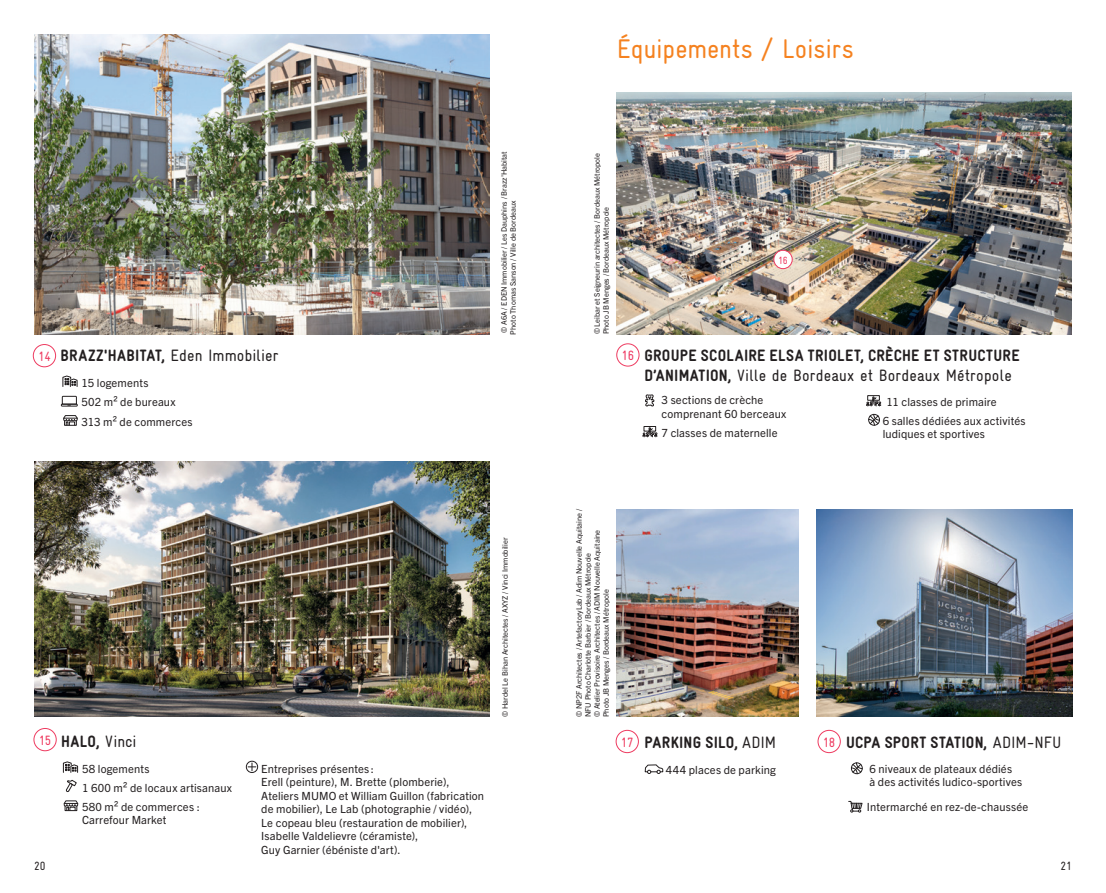
<style>
.page{position:relative;width:1106px;height:893px;background:#fff}
.page>*{position:absolute;margin:0;border:0;box-sizing:border-box;transform-origin:0 0}
.t1{font:27px "Gravur Condensed Pro";letter-spacing:-.005em;color:#f58220}
.t2{font:900 16.5px/19.8px "Gravur Condensed Pro";letter-spacing:.02em;color:#231f20}
.t3{font:13.5px "Gravur Condensed Pro";color:#ee3b60}
.t4{font:13.5px "Gravur Condensed Pro";color:#ee3861}
.t5{font:12px "Gravur Condensed Pro";color:#231f20}
.t6{font:11.25px/13.5px "Trade Gothic Next LT Pro";letter-spacing:.015em;color:#231f20}
.t7{font:10.5px "Gravur Condensed Pro";color:#ee3b60}
.t8{font:7.5px/9px "Trade Gothic Next LT Pro";color:#231f20}
.s1{font-weight:400}
.s2{font-weight:400;font-size:13.5px;color:#ee3b60}
</style>
<div class="page">
<svg style="left:62px;top:376px;width:15px;height:11px"></svg>
<svg style="left:61px;top:396px;width:16px;height:10px"></svg>
<svg style="left:63px;top:415px;width:14px;height:10px"></svg>
<div style="left:33px;top:344px;width:23px;height:23px;border:1px solid #ee3b60;border-radius:50%"></div>
<img style="left:34px;top:34px;width:455px;height:301px">
<img style="left:34px;top:462px;width:455px;height:255px">
<svg style="left:63px;top:761px;width:15px;height:12px"></svg>
<svg style="left:66px;top:780px;width:11px;height:12px"></svg>
<svg style="left:64px;top:800px;width:14px;height:11px"></svg>
<svg style="left:248px;top:763px;width:8px;height:8px"></svg>
<div style="left:246px;top:761px;width:12px;height:12px;border:1px solid #231f20;border-radius:50%"></div>
<div style="left:34px;top:728px;width:23px;height:23px;border:1px solid #ee3b60;border-radius:50%"></div>
<img style="left:616px;top:92px;width:455px;height:242px">
<svg style="left:645px;top:395px;width:9px;height:11px"></svg>
<svg style="left:642px;top:426px;width:15px;height:11px"></svg>
<svg style="left:866px;top:395px;width:15px;height:11px"></svg>
<svg style="left:868px;top:414px;width:12px;height:12px"></svg>
<div style="left:616px;top:343px;width:23px;height:23px;border:1px solid #ee3b60;border-radius:50%"></div>
<div style="left:774px;top:250px;width:18px;height:19px;background:#fff;border-radius:50%"></div>
<div style="left:773px;top:250px;width:19px;height:19px;border:1px solid #ee3b60;border-radius:50%"></div>
<div style="left:615px;top:730px;width:24px;height:23px;border:1px solid #ee3b60;border-radius:50%"></div>
<svg style="left:644px;top:765px;width:19px;height:9px"></svg>
<img style="left:617px;top:509px;width:182px;height:208px">
<img style="left:816px;top:509px;width:256px;height:208px">
<svg style="left:851px;top:762px;width:12px;height:12px"></svg>
<svg style="left:848px;top:801px;width:14px;height:11px"></svg>
<div style="left:817px;top:730px;width:23px;height:23px;border:1px solid #ee3b60;border-radius:50%"></div>
<p class="t3" style="left:38px;top:349px;width:14px">14</p>
<h2 class="t2" style="left:61px;top:346px;width:219px">BRAZZ'HABITAT, <span class="s1">Eden Immobilier</span></h2>
<p class="t6" style="left:81px;top:373px;width:113px;line-height:19.2px">15 logements<br>502 m² de bureaux<br>313 m² de commerces</p>
<p class="t8" style="left:499px;top:335px;width:185px;rotate:-90deg">© A6A / EDEN Immobilier / Les Dauphins / Brazz'Habitat<br>Photo Thomas Sanson / Ville de Bordeaux</p>
<p class="t3" style="left:39px;top:733px;width:14px">15</p>
<h2 class="t2" style="left:61px;top:731px;width:77px">HALO, <span class="s1">Vinci</span></h2>
<p class="t6" style="left:82px;top:759px;width:151px;line-height:18.9px">58 logements<br>1 600 m² de locaux artisanaux<br>580 m² de commerces :</p>
<p class="t6" style="left:82px;top:813px;width:86px">Carrefour Market</p>
<p class="t8" style="left:500px;top:717px;width:181px;rotate:-90deg">© Hardel Le Bihan Architectes / AXYZ / Vinci Immobilier</p>
<p class="t6" style="left:261px;top:761px;width:224px">Entreprises présentes :<br>Erell (peinture), M. Brette (plomberie), Ateliers MUMO et William Guillon (fabrication de mobilier), Le Lab (photographie / vidéo), Le copeau bleu (restauration de mobilier), Isabelle Valdelievre (céramiste),<br>Guy Garnier (ébéniste d'art).</p>
<h1 class="t1" style="left:617px;top:34px;width:238px">Équipements / Loisirs</h1>
<p class="t8" style="left:592px;top:334px;width:183px;rotate:-90deg">© Leibar et Seigneurin architectes / Bordeaux Métropole<br>Photo JB Menges / Bordeaux Métropole</p>
<p class="t7" style="left:778px;top:254px;width:11px">16</p>
<p class="t4" style="left:621px;top:348px;width:14px">16</p>
<h2 class="t2" style="left:644px;top:345px;width:377px">GROUPE SCOLAIRE ELSA TRIOLET, CRÈCHE ET STRUCTURE<br>D’ANIMATION, <span class="s1">Ville de Bordeaux et Bordeaux Métropole</span></h2>
<p class="t6" style="left:661px;top:393px;width:126px">3 sections de crèche comprenant 60 berceaux</p>
<p class="t6" style="left:661px;top:426px;width:117px">7 classes de maternelle</p>
<p class="t6" style="left:882px;top:392px;width:144px;line-height:18.1px;text-indent:4px">11 classes de primaire<br>6 salles dédiées aux activités</p>
<p class="t6" style="left:882px;top:426px;width:104px">ludiques et sportives</p>
<p class="t8" style="left:574px;top:717px;width:210px;rotate:-90deg">© NP2F Architectes / ArtefactoryLab / Adim Nouvelle Aquitaine / NFU Photo Charlotte Barbier / Bordeaux Métropole<br>© Atelier Provisoire Architectes / ADIM Nouvelle Aquitaine Photo JB Menges / Bordeaux Métropole</p>
<h2 class="t2" style="left:621px;top:733px;width:157px"><span class="s2">17</span> PARKING SILO, <span class="s1">ADIM</span></h2>
<p class="t6" style="left:666px;top:762px;width:112px">444 places de parking</p>
<p class="t3" style="left:823px;top:735px;width:14px">18</p>
<h2 class="t2" style="left:846px;top:733px;width:217px">UCPA SPORT STATION, <span class="s1">ADIM-NFU</span></h2>
<p class="t6" style="left:869px;top:761px;width:154px">6 niveaux de plateaux dédiés<br>à des activités ludico-sportives</p>
<p class="t6" style="left:867px;top:799px;width:163px">Intermarché en rez-de-chaussée</p>
<p class="t5" style="left:34px;top:859px;width:13px">20</p>
<p class="t5" style="left:1060px;top:859px;width:13px">21</p>
</div>
